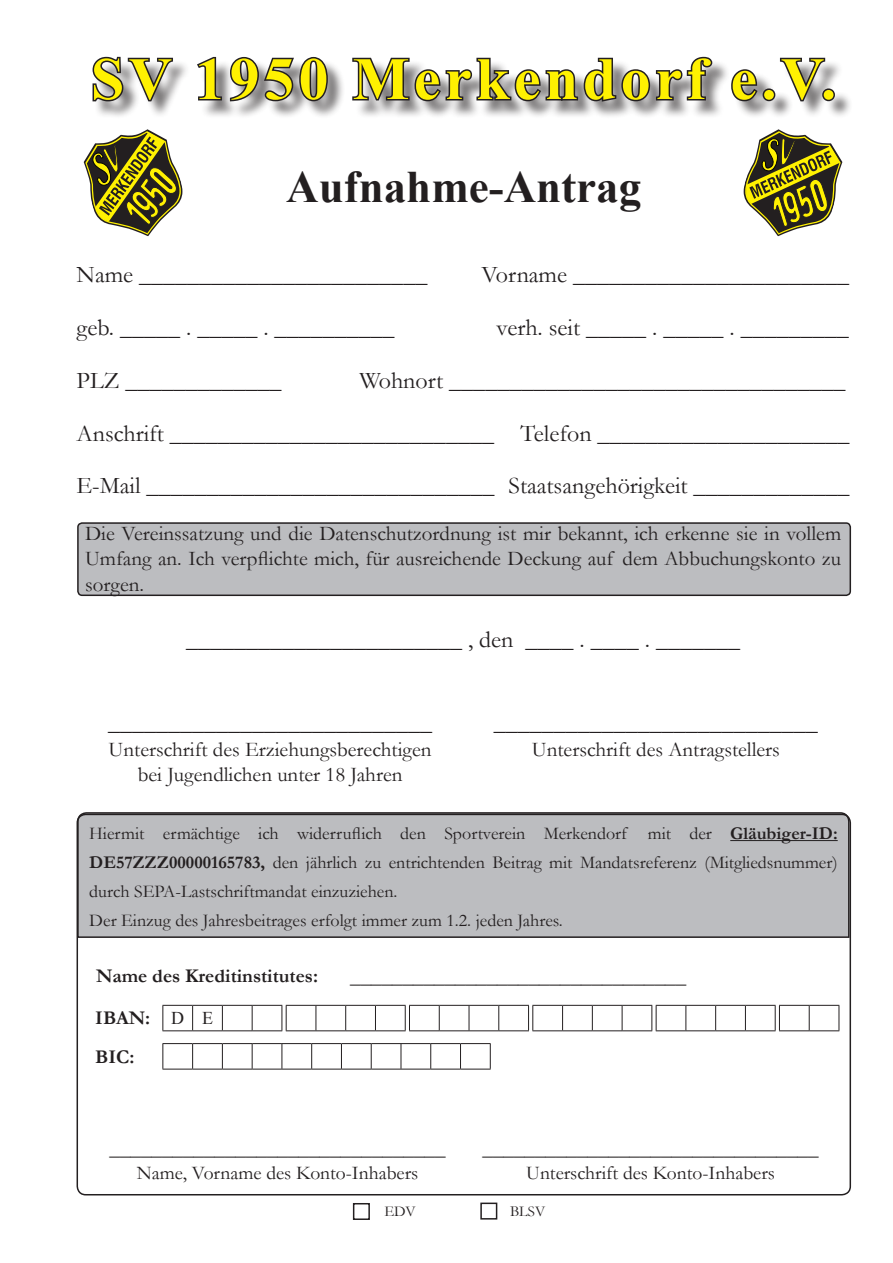
<style>
.page{position:relative;width:893px;height:1263px;background:#fff}
.page>*{position:absolute;margin:0;border:0;box-sizing:border-box;transform-origin:0 0}
.t1{font:700 60px "Times New Roman";letter-spacing:.075em;color:#fff101}
.t2{font:700 45px "Times New Roman";color:#231f20}
.t3{font:24px "Garamond";color:#231f20}
.t4{font:21px/25.2px "Garamond";color:#231f20;text-align:justify}
.t5{font:19.5px "Garamond";color:#231f20}
.t6{font:700 19.5px "Garamond";color:#231f20}
.t7{font:18px/28.8px "Garamond";color:#231f20;text-align:justify}
.t8{font:18px "Times New Roman";color:#231f20}
.t9{font:15px "Garamond";color:#231f20}
.s1{font-weight:700}
</style>
<div class="page">
<div style="left:76px;top:812px;width:774px;height:127px;background:#bcbdc0"></div>
<div style="left:77px;top:814px;width:774px;height:381px;border:2px solid #231f20;border-radius:9px"></div>
<hr style="left:730px;top:840px;width:108px;height:1px;background:#231f20">
<div style="left:353px;top:1203px;width:17px;height:17px;border:2px solid #231f20"></div>
<div style="left:78px;top:523px;width:772px;height:72px;background:#bcbdc0;border-radius:4px"></div>
<div style="left:77px;top:522px;width:774px;height:74px;border:2px solid #231f20;border-radius:4px"></div>
<div style="left:480px;top:1202px;width:17px;height:17px;border:2px solid #231f20"></div>
<hr style="left:162px;top:1005px;width:31px;height:1px;background:#231f20">
<svg style="left:162px;top:1006px;width:1px;height:24px"></svg>
<hr style="left:222px;top:1005px;width:30px;height:1px;background:#231f20">
<hr style="left:252px;top:1005px;width:30px;height:1px;background:#231f20">
<svg style="left:252px;top:1006px;width:1px;height:24px"></svg>
<hr style="left:162px;top:1030px;width:31px;height:1px;background:#231f20">
<svg style="left:192px;top:1005px;width:31px;height:26px"></svg>
<hr style="left:222px;top:1030px;width:30px;height:1px;background:#231f20">
<hr style="left:252px;top:1030px;width:30px;height:1px;background:#231f20">
<hr style="left:286px;top:1005px;width:30px;height:1px;background:#231f20">
<svg style="left:282px;top:1006px;width:5px;height:24px"></svg>
<hr style="left:316px;top:1005px;width:30px;height:1px;background:#231f20">
<svg style="left:316px;top:1006px;width:1px;height:24px"></svg>
<hr style="left:375px;top:1005px;width:31px;height:1px;background:#231f20">
<hr style="left:286px;top:1030px;width:30px;height:1px;background:#231f20">
<hr style="left:316px;top:1030px;width:30px;height:1px;background:#231f20">
<svg style="left:345px;top:1005px;width:31px;height:26px"></svg>
<hr style="left:375px;top:1030px;width:31px;height:1px;background:#231f20">
<hr style="left:409px;top:1005px;width:30px;height:1px;background:#231f20">
<svg style="left:405px;top:1006px;width:5px;height:24px"></svg>
<hr style="left:439px;top:1005px;width:30px;height:1px;background:#231f20">
<svg style="left:439px;top:1006px;width:1px;height:24px"></svg>
<hr style="left:469px;top:1005px;width:30px;height:1px;background:#231f20">
<svg style="left:469px;top:1006px;width:1px;height:24px"></svg>
<hr style="left:499px;top:1005px;width:30px;height:1px;background:#231f20">
<svg style="left:498px;top:1006px;width:1px;height:24px"></svg>
<hr style="left:409px;top:1030px;width:30px;height:1px;background:#231f20">
<hr style="left:439px;top:1030px;width:30px;height:1px;background:#231f20">
<hr style="left:469px;top:1030px;width:30px;height:1px;background:#231f20">
<hr style="left:499px;top:1030px;width:30px;height:1px;background:#231f20">
<hr style="left:532px;top:1005px;width:31px;height:1px;background:#231f20">
<svg style="left:528px;top:1006px;width:5px;height:24px"></svg>
<hr style="left:592px;top:1005px;width:30px;height:1px;background:#231f20">
<hr style="left:622px;top:1005px;width:30px;height:1px;background:#231f20">
<svg style="left:622px;top:1006px;width:1px;height:24px"></svg>
<hr style="left:532px;top:1030px;width:31px;height:1px;background:#231f20">
<svg style="left:562px;top:1005px;width:31px;height:26px"></svg>
<hr style="left:592px;top:1030px;width:30px;height:1px;background:#231f20">
<hr style="left:622px;top:1030px;width:30px;height:1px;background:#231f20">
<hr style="left:656px;top:1005px;width:30px;height:1px;background:#231f20">
<svg style="left:651px;top:1006px;width:6px;height:24px"></svg>
<hr style="left:686px;top:1005px;width:30px;height:1px;background:#231f20">
<svg style="left:685px;top:1006px;width:1px;height:24px"></svg>
<hr style="left:745px;top:1005px;width:31px;height:1px;background:#231f20">
<hr style="left:656px;top:1030px;width:30px;height:1px;background:#231f20">
<hr style="left:686px;top:1030px;width:30px;height:1px;background:#231f20">
<svg style="left:715px;top:1005px;width:31px;height:26px"></svg>
<hr style="left:745px;top:1030px;width:31px;height:1px;background:#231f20">
<hr style="left:779px;top:1005px;width:30px;height:1px;background:#231f20">
<svg style="left:775px;top:1006px;width:5px;height:24px"></svg>
<hr style="left:809px;top:1005px;width:30px;height:1px;background:#231f20">
<svg style="left:809px;top:1006px;width:1px;height:24px"></svg>
<svg style="left:839px;top:1006px;width:1px;height:24px"></svg>
<hr style="left:779px;top:1030px;width:30px;height:1px;background:#231f20">
<hr style="left:809px;top:1030px;width:30px;height:1px;background:#231f20">
<hr style="left:162px;top:1043px;width:31px;height:1px;background:#231f20">
<svg style="left:162px;top:1044px;width:1px;height:25px"></svg>
<hr style="left:222px;top:1043px;width:30px;height:1px;background:#231f20">
<hr style="left:252px;top:1043px;width:30px;height:1px;background:#231f20">
<svg style="left:252px;top:1044px;width:1px;height:25px"></svg>
<hr style="left:282px;top:1043px;width:30px;height:1px;background:#231f20">
<svg style="left:282px;top:1044px;width:1px;height:25px"></svg>
<hr style="left:341px;top:1043px;width:30px;height:1px;background:#231f20">
<hr style="left:371px;top:1043px;width:30px;height:1px;background:#231f20">
<svg style="left:371px;top:1044px;width:1px;height:25px"></svg>
<hr style="left:401px;top:1043px;width:30px;height:1px;background:#231f20">
<svg style="left:401px;top:1044px;width:1px;height:25px"></svg>
<hr style="left:460px;top:1043px;width:31px;height:1px;background:#231f20">
<svg style="left:490px;top:1044px;width:1px;height:25px"></svg>
<hr style="left:162px;top:1069px;width:31px;height:1px;background:#231f20">
<svg style="left:192px;top:1043px;width:31px;height:27px"></svg>
<hr style="left:222px;top:1069px;width:30px;height:1px;background:#231f20">
<hr style="left:252px;top:1069px;width:30px;height:1px;background:#231f20">
<hr style="left:282px;top:1069px;width:30px;height:1px;background:#231f20">
<svg style="left:311px;top:1043px;width:31px;height:27px"></svg>
<hr style="left:341px;top:1069px;width:30px;height:1px;background:#231f20">
<hr style="left:371px;top:1069px;width:30px;height:1px;background:#231f20">
<hr style="left:401px;top:1069px;width:30px;height:1px;background:#231f20">
<svg style="left:430px;top:1043px;width:31px;height:27px"></svg>
<hr style="left:460px;top:1069px;width:31px;height:1px;background:#231f20">
<svg style="left:743px;top:129px;width:99px;height:107px"></svg>
<svg style="left:84px;top:129px;width:99px;height:107px"></svg>
<div style="left:95px;top:60px;width:758px;height:59px;background:#231f20;opacity:.6"></div>
<svg style="left:92px;top:56px;width:83px;height:48px"></svg>
<svg style="left:195px;top:56px;width:134px;height:47px"></svg>
<svg style="left:351px;top:56px;width:364px;height:47px"></svg>
<svg style="left:730px;top:57px;width:107px;height:47px"></svg>
<p class="t1" style="left:91px;top:37px;width:747px">SV 1950 Merkendorf e.V.</p>
<p class="t2" style="left:286px;top:155px;width:356px">Aufnahme-Antrag</p>
<p class="t3" style="left:77px;top:258px;width:352px">Name ________________________</p>
<p class="t3" style="left:481px;top:258px;width:369px">Vorname _______________________</p>
<p class="t3" style="left:77px;top:311px;width:320px">geb. _____ . _____ . __________</p>
<p class="t3" style="left:497px;top:311px;width:354px">verh. seit _____ . _____ . _________</p>
<p class="t3" style="left:77px;top:364px;width:207px">PLZ _____________</p>
<p class="t3" style="left:360px;top:364px;width:487px">Wohnort _________________________________</p>
<p class="t3" style="left:77px;top:417px;width:774px">Anschrift ___________________________ Telefon _____________________</p>
<p class="t3" style="left:77px;top:470px;width:774px">E-Mail _____________________________ Staatsangehörigkeit _____________</p>
<p class="t4" style="left:85px;top:520px;width:758px">Die Vereinssatzung und die Datenschutzordnung ist mir bekannt, ich erkenne sie in vollem Umfang an. Ich verpflichte mich, für ausreichende Deckung auf dem Abbuchungskonto zu sorgen.</p>
<p class="t3" style="left:186px;top:623px;width:556px">_______________________ , den ____ . ____ . _______</p>
<p class="t3" style="left:108px;top:707px;width:325px">___________________________</p>
<p class="t3" style="left:494px;top:707px;width:325px">___________________________</p>
<p class="t4" style="left:109px;top:736px;width:325px;text-align:center">Unterschrift des Erziehungsberechtigen bei Jugendlichen unter 18 Jahren</p>
<p class="t4" style="left:532px;top:736px;width:250px">Unterschrift des Antragstellers</p>
<p class="t7" style="left:89px;top:819px;width:750px">Hiermit ermächtige ich widerruflich den Sportverein Merkendorf mit der <span class="s1">Gläubiger-ID:<br>DE57ZZZ00000165783,</span> den jährlich zu entrichtenden Beitrag mit Mandatsreferenz (Mitgliedsnummer) durch SEPA-Lastschriftmandat einzuziehen.</p>
<p class="t7" style="left:89px;top:905px;width:475px">Der Einzug des Jahresbeitrages erfolgt immer zum 1.2. jeden Jahres.</p>
<p class="t6" style="left:96px;top:963px;width:224px">Name des Kreditinstitutes:</p>
<p class="t6" style="left:95px;top:1005px;width:57px">IBAN:</p>
<p class="t8" style="left:171px;top:1006px;width:14px">D</p>
<p class="t8" style="left:202px;top:1006px;width:12px">E</p>
<p class="t6" style="left:95px;top:1043px;width:41px">BIC:</p>
<p class="t4" style="left:350px;top:964px;width:337px">________________________________</p>
<p class="t4" style="left:110px;top:1135px;width:338px">________________________________</p>
<p class="t4" style="left:483px;top:1135px;width:338px">________________________________</p>
<p class="t5" style="left:137px;top:1160px;width:283px">Name, Vorname des Konto-Inhabers</p>
<p class="t5" style="left:526px;top:1160px;width:250px">Unterschrift des Konto-Inhabers</p>
<p class="t9" style="left:384px;top:1201px;width:33px">EDV</p>
<p class="t9" style="left:510px;top:1201px;width:37px">BLSV</p>
</div>
